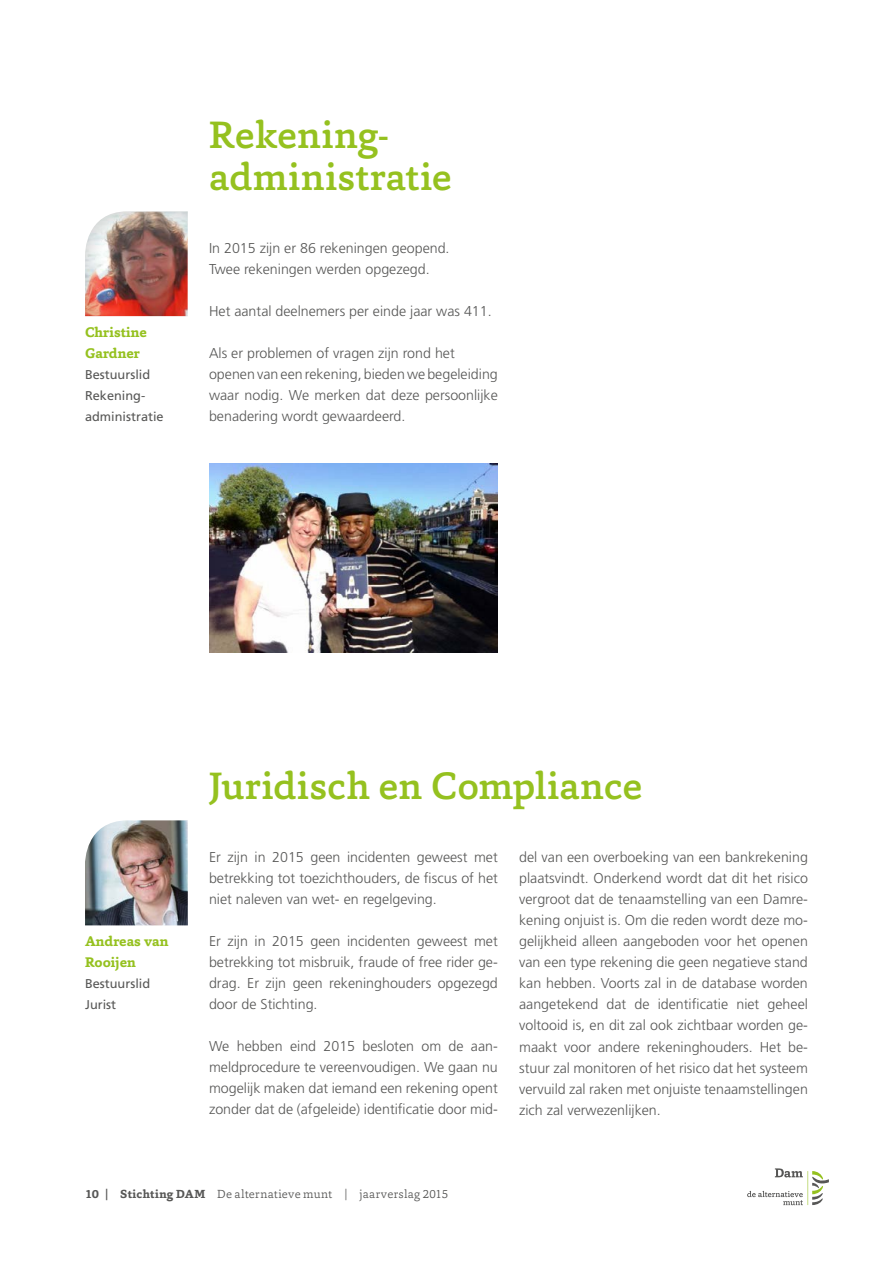
<style>
.page{position:relative;width:893px;height:1263px;background:#fff}
.page>*{position:absolute;margin:0;border:0;box-sizing:border-box;transform-origin:0 0}
.t1{font:500 39px/42px "Capita";color:#95c11f}
.t2{font:300 14.25px/21px "Frutiger LT Std";color:#575756;text-align:justify}
.t3{font:700 14.25px/21px "Capita";color:#95c11f}
.t4{font:12.75px/21px "Frutiger LT Std";color:#575756}
.t5{font:300 12px "Capita";letter-spacing:.015em;color:#575756}
.s1{font-weight:700}
</style>
<div class="page">
<img style="left:209px;top:463px;width:289px;height:189px">
<svg style="left:747px;top:1168px;width:82px;height:37px"></svg>
<div style="left:72px;top:201px;width:128px;height:117px;background:#575756;opacity:.3"></div>
<img style="left:85px;top:820px;width:103px;height:105px">
<p class="t3" style="left:85px;top:322px;width:63px">Christine<br>Gardner</p>
<p class="t4" style="left:85px;top:364px;width:80px">Bestuurslid<br>Rekening&shy;administratie</p>
<h1 class="t1" style="left:209px;top:114px;width:244px">Rekening&shy;administratie</h1>
<p class="t2" style="left:209px;top:238px;width:242px">In 2015 zijn er 86 rekeningen geopend.<br>Twee rekeningen werden opgezegd.</p>
<p class="t2" style="left:209px;top:301px;width:284px">Het aantal deelnemers per einde jaar was 411.</p>
<p class="t2" style="left:209px;top:343px;width:290px;text-align:left">Als er problemen of vragen zijn rond het openen van een rekening, bieden we begeleiding waar nodig. We merken dat deze persoonlijke benadering wordt gewaardeerd.</p>
<p class="t3" style="left:85px;top:931px;width:85px">Andreas van<br>Rooĳen</p>
<p class="t4" style="left:85px;top:973px;width:67px">Bestuurslid<br>Jurist</p>
<h1 class="t1" style="left:209px;top:765px;width:435px">Juridisch en Compliance</h1>
<p class="t2" style="left:209px;top:847px;width:290px">Er zijn in 2015 geen incidenten geweest met betrekking tot toezichthouders, de fiscus of het niet naleven van wet- en regelgeving.</p>
<p class="t2" style="left:209px;top:931px;width:290px">Er zijn in 2015 geen incidenten geweest met betrekking tot misbruik, fraude of free rider ge&shy;drag. Er zijn geen rekeninghouders opgezegd door de Stichting.</p>
<p class="t2" style="left:209px;top:1036px;width:290px">We hebben eind 2015 besloten om de aan&shy;meldprocedure te vereenvoudigen. We gaan nu mogelijk maken dat iemand een rekening opent zonder dat de (afgeleide) identificatie door mid-</p>
<p class="t2" style="left:519px;top:847px;width:290px">del van een overboeking van een bankrekening plaatsvindt. Onderkend wordt dat dit het risico vergroot dat de tenaamstelling van een Damre&shy;kening onjuist is. Om die reden wordt deze mo&shy;gelijkheid alleen aangeboden voor het openen van een type rekening die geen negatieve stand kan hebben. Voorts zal in de database worden aangetekend dat de identificatie niet geheel voltooid is, en dit zal ook zichtbaar worden ge&shy;maakt voor andere rekeninghouders. Het be&shy;stuur zal monitoren of het risico dat het systeem vervuild zal raken met onjuiste tenaamstellingen zich zal verwezenlijken.</p>
<p class="t5" style="left:85px;top:1186px;width:365px"><span class="s1">10 | Stichting DAM</span> De alternatieve munt | jaarverslag 2015</p>
</div>
